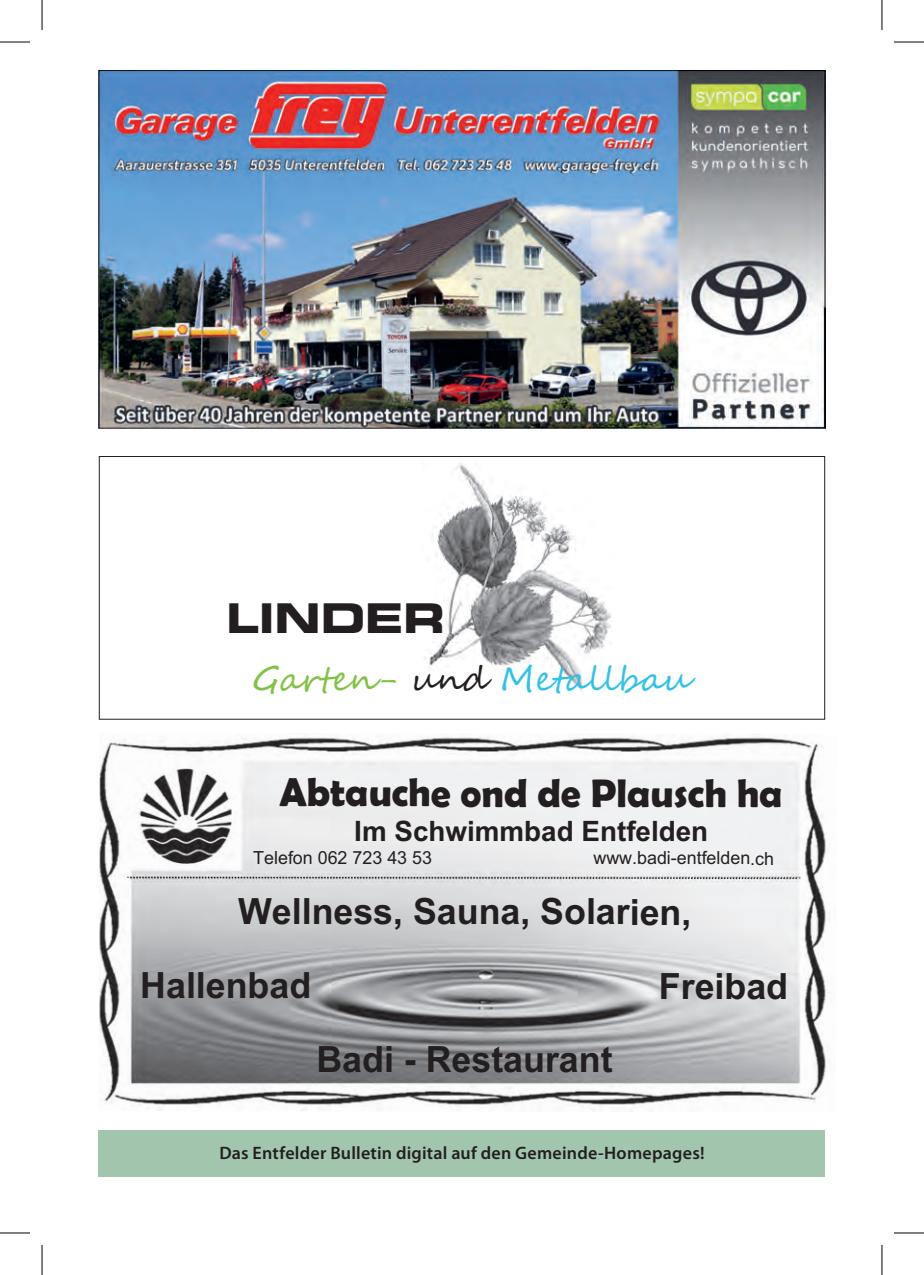
<style>
.page{position:relative;width:924px;height:1275px;background:#fff}
.page>*{position:absolute;margin:0;border:0;box-sizing:border-box;transform-origin:0 0}
.t1{font:700 expanded 40.8px "Square 721 BT";color:#231f20}
.t2{font:700 40.2px "Berlin Sans FB Demi";color:#231f20}
.t3{font:700 36.2px/73.4px "Arial";color:#231f20}
.t4{font:34px "Segoe Script";color:#2fc2e8}
.t5{font:700 28.2px "Arial";color:#231f20}
.t6{font:600 18px "Myriad Pro";letter-spacing:.015em;color:#231f20}
.t7{font:18px "Arial";letter-spacing:-.005em;color:#231f20}
.s1{color:#80c344}
.s2{color:#231f20}
</style>
<div class="page">
<img style="left:99px;top:737px;width:731px;height:375px">
<svg style="left:126px;top:875px;width:672px;height:5px;background:#bdbdbf"></svg>
<img style="left:424px;top:463px;width:188px;height:228px">
<div style="left:99px;top:456px;width:725px;height:263px;border:1px solid #231f20"></div>
<div style="left:99px;top:1130px;width:725px;height:46px;background:#a2c5ad"></div>
<img style="left:99px;top:70px;width:725px;height:358px">
<hr style="left:0;top:42px;width:30px;height:1px;background:#000">
<hr style="left:893px;top:42px;width:30px;height:1px;background:#000">
<hr style="left:0;top:1232px;width:30px;height:1px;background:#000">
<hr style="left:893px;top:1232px;width:30px;height:1px;background:#000">
<hr style="left:42px;top:0;width:1px;height:30px;background:#000">
<hr style="left:42px;top:1245px;width:1px;height:30px;background:#000">
<hr style="left:881px;top:0;width:1px;height:30px;background:#000">
<hr style="left:881px;top:1245px;width:1px;height:30px;background:#000">
<p class="t1" style="left:226px;top:595px;width:221px">LINDER</p>
<p class="t4" style="left:252px;top:664px;width:438px"><span class="s1">Garten-</span> <span class="s2">und</span> Metallbau</p>
<p class="t2" style="left:279px;top:769px;width:504px">Abtauche ond de Plausch ha</p>
<p class="t5" style="left:354px;top:812px;width:355px">Im Schwimmbad Entfelden</p>
<p class="t7" style="left:253px;top:845px;width:180px">Telefon 062 723 43 53</p>
<p class="t7" style="left:593px;top:846px;width:182px">www.badi-entfelden.ch</p>
<p class="t3" style="left:140px;top:876px;width:552px;text-indent:98px">Wellness, Sauna, Solarien,<br>Hallenbad</p>
<p class="t3" style="left:658px;top:950px;width:131px">Freibad</p>
<p class="t3" style="left:316px;top:1024px;width:297px">Badi - Restaurant</p>
<p class="t6" style="left:219px;top:1141px;width:486px">Das Entfelder Bulletin digital auf den Gemeinde-Homepages!</p>
</div>
